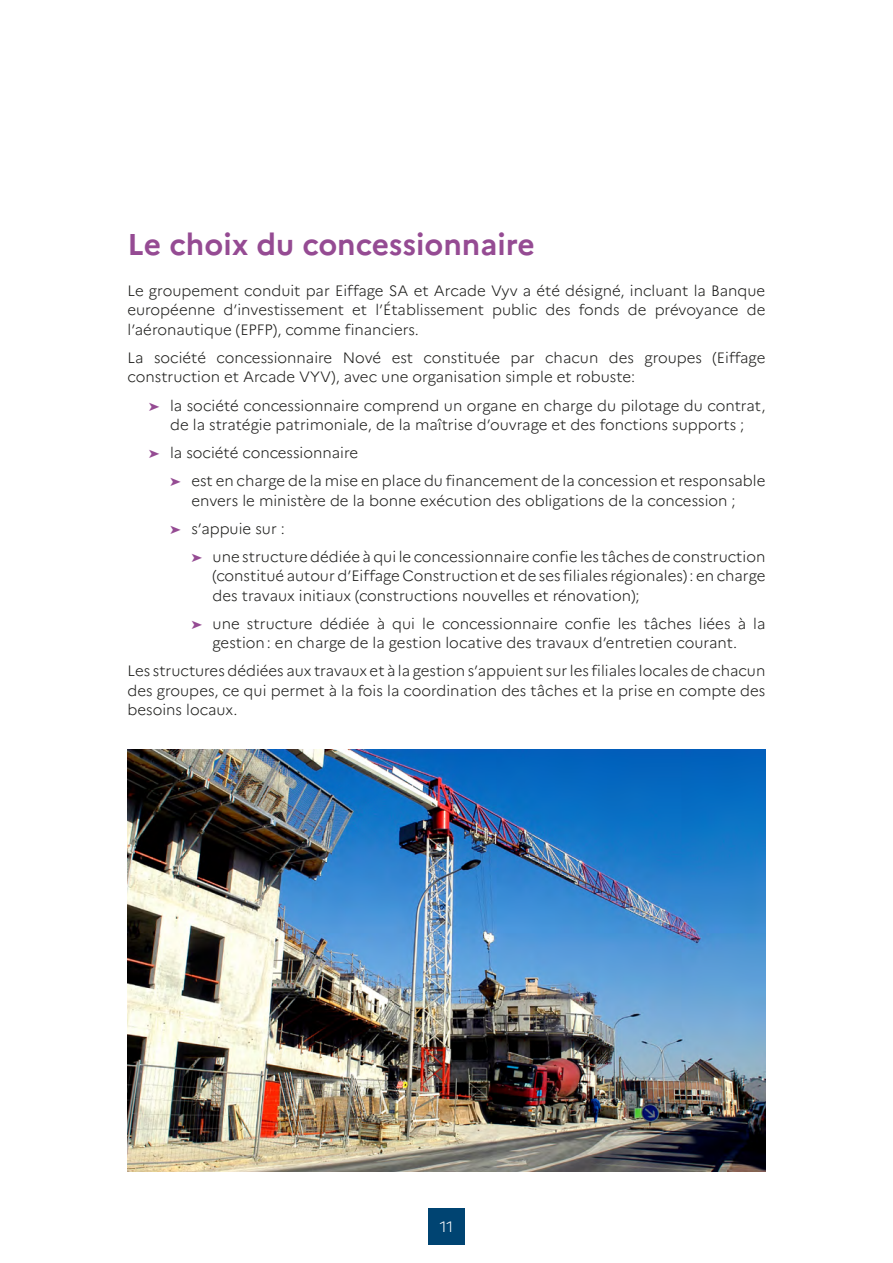
<style>
.page{position:relative;width:893px;height:1263px;background:#fff}
.page>*{position:absolute;margin:0;border:0;box-sizing:border-box;transform-origin:0 0}
.t1{font:700 30px "Marianne";color:#954b93}
.t2{font:300 15px/19.5px "Marianne";color:#1d1d1b;text-align:justify}
.t3{font:300 15px "Marianne";color:#fff}
.s1{color:#954b93}
</style>
<div class="page">
<img style="left:128px;top:749px;width:637px;height:422px">
<div style="left:428px;top:1209px;width:37px;height:36px;background:#004472"></div>
<h1 class="t1" style="left:128px;top:226px;width:409px">Le choix du concessionnaire</h1>
<p class="t2" style="left:128px;top:281px;width:639px">Le groupement conduit par Eiffage SA et Arcade Vyv a été désigné, incluant la Banque européenne d’investissement et l’Établissement public des fonds de prévoyance de l’aéronautique (EPFP), comme financiers.</p>
<p class="t2" style="left:128px;top:348px;width:639px">La société concessionnaire Nové est constituée par chacun des groupes (Eiffage construction et Arcade VYV), avec une organisation simple et robuste:</p>
<p class="t2" style="left:149px;top:395px;width:618px;text-align:center"><span class="s1">➤</span> la société concessionnaire comprend un organe en charge du pilotage du contrat, de la stratégie patrimoniale, de la maîtrise d’ouvrage et des fonctions supports ;</p>
<p class="t2" style="left:170px;top:439px;width:597px;line-height:28px;text-indent:-21px"><span class="s1">➤</span> la société concessionnaire<br><span class="s1">➤</span> est en charge de la mise en place du financement de la concession et responsable</p>
<p class="t2" style="left:170px;top:486px;width:567px;line-height:28px;text-indent:21px">envers le ministère de la bonne exécution des obligations de la concession ; <span class="s1">➤</span> s’appuie sur :</p>
<p class="t2" style="left:213px;top:546px;width:554px;text-indent:-21px"><span class="s1">➤</span> une structure dédiée à qui le concessionnaire confie les tâches de construction (constitué autour d’Eiffage Construction et de ses filiales régionales) : en charge des travaux initiaux (constructions nouvelles et rénovation);</p>
<p class="t2" style="left:191px;top:613px;width:576px;text-align:center"><span class="s1">➤</span> une structure dédiée à qui le concessionnaire confie les tâches liées à la gestion: en charge de la gestion locative des travaux d’entretien courant.</p>
<p class="t2" style="left:128px;top:661px;width:639px">Les structures dédiées aux travaux et à la gestion s’appuient sur les filiales locales de chacun des groupes, ce qui permet à la fois la coordination des tâches et la prise en compte des besoins locaux.</p>
<p class="t3" style="left:440px;top:1218px;width:15px">11</p>
</div>
